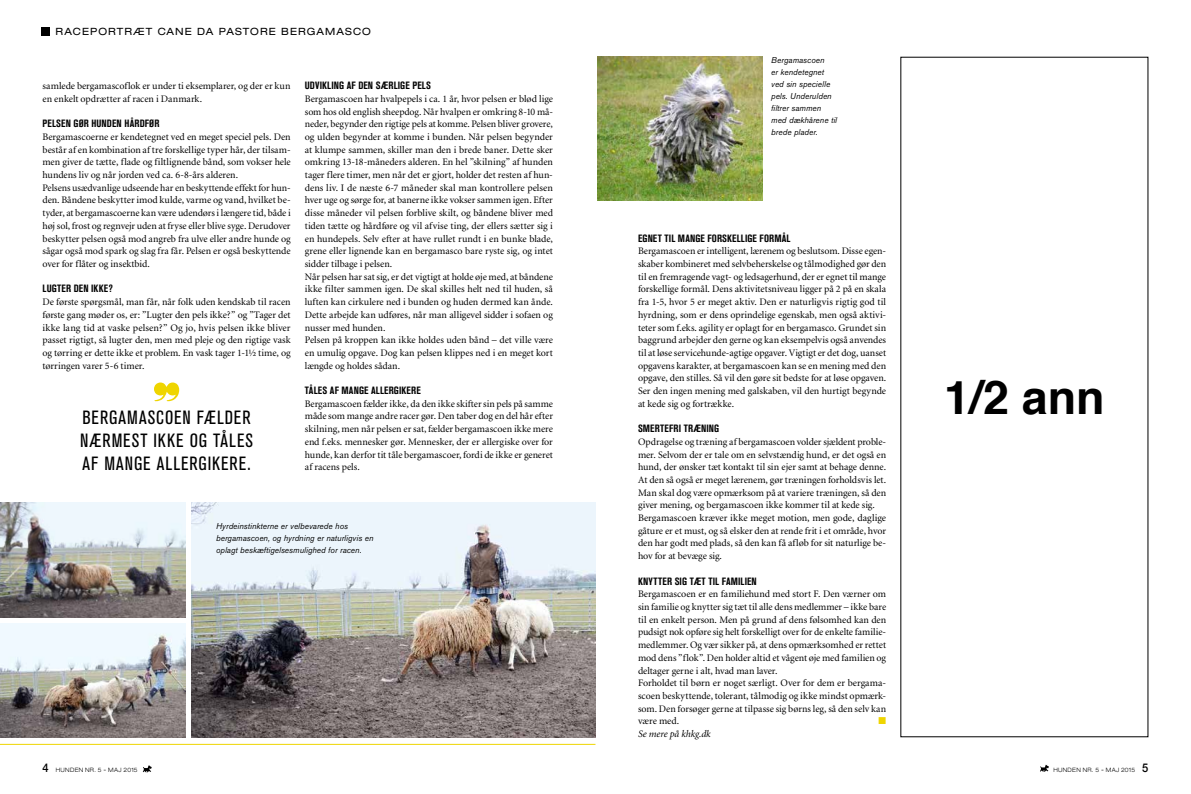
<style>
.page{position:relative;width:1191px;height:794px;background:#fff}
.page>*{position:absolute;margin:0;border:0;box-sizing:border-box;transform-origin:0 0}
.t1{font:700 46.5px "Helvetica";color:#000}
.t2{font:condensed 19px/23px "Akzidenz Grotesk BE";letter-spacing:.05em;color:#000}
.t3{font:700 condensed 10.5px "Akzidenz Grotesk BE";letter-spacing:.015em;color:#000}
.t4{font:10px/12.7px "Minion";letter-spacing:-.005em;color:#000}
.t5{font:expanded 10px "Helvetica Neue";letter-spacing:.105em;color:#000}
.t6{font:italic 10px "Minion";letter-spacing:-.005em;color:#000}
.t7{font:10px "Zapf Dingbats ITC";color:#efd500}
.t8{font:italic 8.5px/12px "Akzidenz Grotesk BE";letter-spacing:.01em;color:#000;scale:.95 1}
.t9{font:300 expanded 6px "Helvetica Neue";letter-spacing:.055em;color:#000;scale:.93 1}
.s1{font-weight:500;font-stretch:normal;font-size:12px}
.s2{font-size:7px}
</style>
<div class="page">
<svg style="left:1040px;top:764px;width:8px;height:7px"></svg>
<svg style="left:143px;top:765px;width:9px;height:7px"></svg>
<div style="left:41px;top:27px;width:9px;height:9px;background:#000"></div>
<svg style="left:154px;top:382px;width:25px;height:19px"></svg>
<img style="left:0;top:624px;width:186px;height:113px">
<img style="left:0;top:502px;width:186px;height:115px">
<img style="left:192px;top:502px;width:403px;height:235px">
<img style="left:597px;top:57px;width:165px;height:144px">
<hr style="left:0;top:744px;width:595px;height:1px;background:#efd500">
<p class="t5" style="left:56px;top:25px;width:317px">RACEPORTRÆT CANE DA PASTORE BERGAMASCO</p>
<p class="t4" style="left:43px;top:80px;width:250px">samlede bergamascoflok er under ti eksemplarer, og der er kun en enkelt opdrætter af racen i Danmark.</p>
<p class="t3" style="left:43px;top:118px;width:118px">PELSEN GØR HUNDEN HÅRDFØR</p>
<p class="t4" style="left:43px;top:131px;width:250px">Bergamascoerne er kendetegnet ved en meget speciel pels. Den består af en kombination af tre forskellige typer hår, der tilsam&shy;men giver de tætte, flade og filtlignende bånd, som vokser hele hundens liv og når jorden ved ca. 6-8-års alderen.<br>Pelsens usædvanlige udseende har en beskyttende effekt for hun&shy;den. Båndene beskytter imod kulde, varme og vand, hvilket be&shy;tyder, at bergamascoerne kan være udendørs i længere tid, både i høj sol, frost og regnvejr uden at fryse eller blive syge. Derudover beskytter pelsen også mod angreb fra ulve eller andre hunde og sågar også mod spark og slag fra får. Pelsen er også beskyttende over for flåter og insektbid.</p>
<p class="t3" style="left:43px;top:283px;width:72px">LUGTER DEN IKKE?</p>
<p class="t4" style="left:43px;top:296px;width:250px;text-align:justify">De første spørgsmål, man får, når folk uden kendskab til racen første gang møder os, er: ”Lugter den pels ikke?” og ”Tager det ikke lang tid at vaske pelsen?” Og jo, hvis pelsen ikke bliver passet rigtigt, så lugter den, men med pleje og den rigtige vask og tørring er dette ikke et problem. En vask tager 1-1½ time, og tørringen varer 5-6 timer.</p>
<h2 class="t2" style="left:80px;top:406px;width:174px">BERGAMASCOEN FÆLDER<br>NÆRMEST IKKE OG TÅLES<br>AF MANGE ALLERGIKERE.</h2>
<p class="t3" style="left:305px;top:79px;width:128px">UDVIKLING AF DEN SÆRLIGE PELS</p>
<p class="t4" style="left:305px;top:93px;width:250px">Bergamascoen har hvalpepels i ca. 1 år, hvor pelsen er blød lige som hos old english sheepdog. Når hvalpen er omkring 8-10 må&shy;neder, begynder den rigtige pels at komme. Pelsen bliver grovere, og ulden begynder at komme i bunden. Når pelsen begynder at klumpe sammen, skiller man den i brede baner. Dette sker omkring 13-18-måneders alderen. En hel ”skilning” af hunden tager flere timer, men når det er gjort, holder det resten af hun&shy;dens liv. I de næste 6-7 måneder skal man kontrollere pelsen hver uge og sørge for, at banerne ikke vokser sammen igen. Efter disse måneder vil pelsen forblive skilt, og båndene bliver med tiden tætte og hårdføre og vil afvise ting, der ellers sætter sig i en hundepels. Selv efter at have rullet rundt i en bunke blade, grene eller lignende kan en bergamasco bare ryste sig, og intet sidder tilbage i pelsen.<br>Når pelsen har sat sig, er det vigtigt at holde øje med, at båndene ikke filter sammen igen. De skal skilles helt ned til huden, så luften kan cirkulere ned i bunden og huden dermed kan ånde.<br>Dette arbejde kan udføres, når man alligevel sidder i sofaen og nusser med hunden.<br>Pelsen på kroppen kan ikke holdes uden bånd – det ville være en umulig opgave. Dog kan pelsen klippes ned i en meget kort længde og holdes sådan.</p>
<p class="t3" style="left:305px;top:384px;width:117px">TÅLES AF MANGE ALLERGIKERE</p>
<p class="t4" style="left:305px;top:397px;width:250px;text-align:justify">Bergamascoen fælder ikke, da den ikke skifter sin pels på samme måde som mange andre racer gør. Den taber dog en del hår efter skilning, men når pelsen er sat, fælder bergamascoen ikke mere end f.eks. mennesker gør. Mennesker, der er allergiske over for hunde, kan derfor tit tåle bergamascoer, fordi de ikke er generet af racens pels.</p>
<p class="t8" style="left:216px;top:519px;width:167px">Hyrdeinstinkterne er velbevarede hos bergamascoen, og hyrdning er naturligvis en oplagt beskæftigelsesmulighed for racen.</p>
<p class="t8" style="left:771px;top:54px;width:71px">Bergamascoen<br>er kendetegnet ved sin specielle pels. Underulden filtrer sammen med dækhårene til brede plader.</p>
<p class="t3" style="left:638px;top:232px;width:154px">EGNET TIL MANGE FORSKELLIGE FORMÅL</p>
<p class="t4" style="left:638px;top:245px;width:250px;text-align:justify">Bergamascoen er intelligent, lærenem og beslutsom. Disse egen&shy;skaber kombineret med selvbeherskelse og tålmodighed gør den til en fremragende vagt- og ledsagerhund, der er egnet til mange forskellige formål. Dens aktivitetsniveau ligger på 2 på en skala fra 1-5, hvor 5 er meget aktiv. Den er naturligvis rigtig god til hyrdning, som er dens oprindelige egenskab, men også aktivi&shy;teter som f.eks. agility er oplagt for en bergamasco. Grundet sin baggrund arbejder den gerne og kan eksempelvis også anvendes til at løse servicehunde-agtige opgaver. Vigtigt er det dog, uanset opgavens karakter, at bergamascoen kan se en mening med den opgave, den stilles. Så vil den gøre sit bedste for at løse opgaven.<br>Ser den ingen mening med galskaben, vil den hurtigt begynde at kede sig og fortrække.</p>
<p class="t3" style="left:638px;top:422px;width:83px">SMERTEFRI TRÆNING</p>
<p class="t4" style="left:638px;top:436px;width:250px">Opdragelse og træning af bergamascoen volder sjældent proble&shy;mer. Selvom der er tale om en selvstændig hund, er det også en hund, der ønsker tæt kontakt til sin ejer samt at behage denne.<br>At den så også er meget lærenem, gør træningen forholdsvis let.<br>Man skal dog være opmærksom på at variere træningen, så den giver mening, og bergamascoen ikke kommer til at kede sig.<br>Bergamascoen kræver ikke meget motion, men gode, daglige gåture er et must, og så elsker den at rende frit i et område, hvor den har godt med plads, så den kan få afløb for sit naturlige be&shy;hov for at bevæge sig.</p>
<p class="t3" style="left:638px;top:575px;width:120px">KNYTTER SIG TÆT TIL FAMILIEN</p>
<p class="t4" style="left:638px;top:588px;width:250px">Bergamascoen er en familiehund med stort F. Den værner om sin familie og knytter sig tæt til alle dens medlemmer – ikke bare til en enkelt person. Men på grund af dens følsomhed kan den pudsigt nok opføre sig helt forskelligt over for de enkelte familie&shy;medlemmer. Og vær sikker på, at dens opmærksomhed er rettet mod dens ”flok”. Den holder altid et vågent øje med familien og deltager gerne i alt, hvad man laver.<br>Forholdet til børn er noget særligt. Over for dem er bergama&shy;scoen beskyttende, tolerant, tålmodig og ikke mindst opmærk&shy;som. Den forsøger gerne at tilpasse sig børns leg, så den selv kan være med.</p>
<p class="t7" style="left:878px;top:716px;width:9px">■</p>
<p class="t6" style="left:638px;top:729px;width:74px">Se mere på khkg.dk</p>
<h1 class="t1" style="left:944px;top:360px;width:162px">1/2 ann</h1>
<p class="t9" style="left:43px;top:766px;width:104px"><span class="s1">4</span> HUNDEN NR. 5 <span class="s2">-</span> MAJ 2015</p>
<p class="t9" style="left:1053px;top:766px;width:104px">HUNDEN NR. 5 <span class="s2">-</span> MAJ 2015 <span class="s1">5</span></p>
</div>
